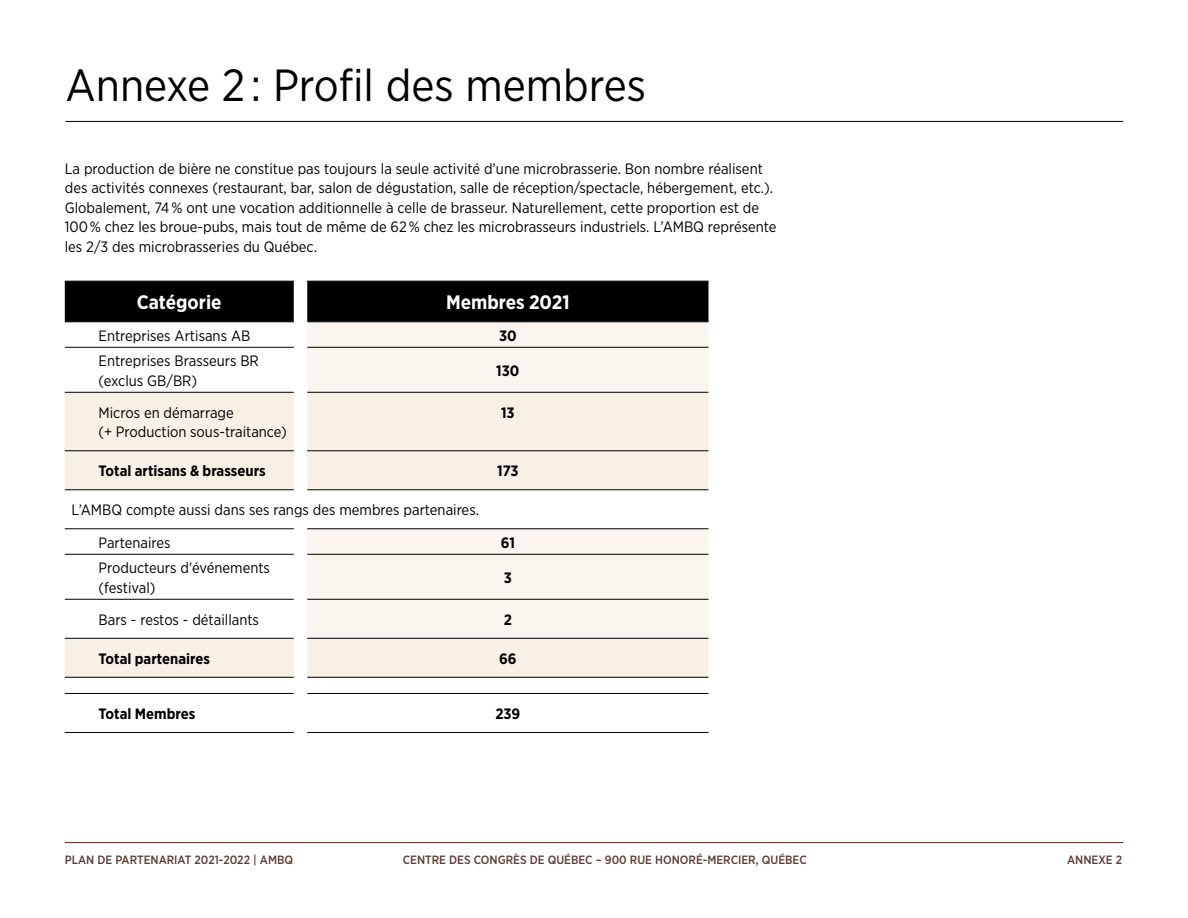
<style>
.page{position:relative;width:1188px;height:918px;background:#fff}
.page>*{position:absolute;margin:0;border:0;box-sizing:border-box;transform-origin:0 0}
.t1{font:45px "Gotham Narrow";color:#000}
.t2{font:700 19.5px "Gotham Narrow";color:#fff}
.t3{font:15px/19.5px "Gotham Narrow";color:#000}
.t4{font:700 15px "Gotham Narrow";color:#000}
.t5{font:500 12px "Gotham Narrow";color:#5e3c31}
</style>
<div class="page">
<hr style="left:65px;top:842px;width:1058px;height:1px;background:#5e3c31">
<hr style="left:66px;top:121px;width:1057px;height:1px;background:#000">
<div style="left:65px;top:282px;width:643px;height:39px;background:#000"></div>
<div style="left:307px;top:322px;width:401px;height:70px;background:#faf6ef"></div>
<svg style="left:65px;top:393px;width:643px;height:284px"></svg>
<hr style="left:65px;top:321px;width:229px;height:1px;background:#000">
<hr style="left:65px;top:347px;width:229px;height:1px;background:#000">
<hr style="left:65px;top:392px;width:229px;height:1px;background:#000">
<hr style="left:65px;top:450px;width:229px;height:1px;background:#000">
<hr style="left:65px;top:489px;width:229px;height:1px;background:#000">
<hr style="left:65px;top:528px;width:229px;height:1px;background:#000">
<hr style="left:65px;top:554px;width:229px;height:1px;background:#000">
<hr style="left:65px;top:599px;width:229px;height:1px;background:#000">
<hr style="left:65px;top:638px;width:229px;height:1px;background:#000">
<hr style="left:65px;top:677px;width:229px;height:1px;background:#000">
<hr style="left:65px;top:693px;width:229px;height:1px;background:#000">
<hr style="left:65px;top:732px;width:229px;height:1px;background:#000">
<hr style="left:307px;top:321px;width:401px;height:1px;background:#000">
<hr style="left:307px;top:347px;width:401px;height:1px;background:#000">
<hr style="left:307px;top:392px;width:401px;height:1px;background:#000">
<hr style="left:307px;top:450px;width:401px;height:1px;background:#000">
<hr style="left:307px;top:489px;width:401px;height:1px;background:#000">
<hr style="left:307px;top:528px;width:401px;height:1px;background:#000">
<hr style="left:307px;top:554px;width:401px;height:1px;background:#000">
<hr style="left:307px;top:599px;width:401px;height:1px;background:#000">
<hr style="left:307px;top:638px;width:401px;height:1px;background:#000">
<hr style="left:307px;top:677px;width:401px;height:1px;background:#000">
<hr style="left:307px;top:693px;width:401px;height:1px;background:#000">
<hr style="left:307px;top:732px;width:401px;height:1px;background:#000">
<hr style="left:307px;top:281px;width:401px;height:1px;background:#000">
<hr style="left:65px;top:281px;width:229px;height:1px;background:#000">
<h1 class="t1" style="left:66px;top:57px;width:582px">Annexe 2 : Profil des membres</h1>
<p class="t3" style="left:65px;top:159px;width:713px">La production de bière ne constitue pas toujours la seule activité d’une microbrasserie. Bon nombre réalisent des activités connexes (restaurant, bar, salon de dégustation, salle de réception/spectacle, hébergement, etc.).<br>Globalement, 74 % ont une vocation additionnelle à celle de brasseur. Naturellement, cette proportion est de 100 % chez les broue-pubs, mais tout de même de 62 % chez les microbrasseurs industriels. L’AMBQ représente les 2/3 des microbrasseries du Québec.</p>
<h2 class="t2" style="left:137px;top:290px;width:86px">Catégorie</h2>
<h2 class="t2" style="left:446px;top:290px;width:125px">Membres 2021</h2>
<p class="t3" style="left:99px;top:325px;width:153px">Entreprises Artisans AB</p>
<p class="t4" style="left:499px;top:326px;width:19px">30</p>
<p class="t3" style="left:99px;top:351px;width:162px">Entreprises Brasseurs BR (exclus GB/BR)</p>
<p class="t4" style="left:496px;top:361px;width:25px">130</p>
<p class="t3" style="left:99px;top:402px;width:190px">Micros en démarrage<br>(+ Production sous-traitance)</p>
<p class="t4" style="left:501px;top:403px;width:15px">13</p>
<p class="t4" style="left:99px;top:461px;width:169px">Total artisans &amp; brasseurs</p>
<p class="t4" style="left:497px;top:461px;width:23px">173</p>
<p class="t3" style="left:99px;top:494px;width:382px;line-height:32.2px;text-indent:-27px">L’AMBQ compte aussi dans ses rangs des membres partenaires.<br>Partenaires</p>
<p class="t4" style="left:501px;top:533px;width:16px">61</p>
<p class="t3" style="left:99px;top:558px;width:173px">Producteurs d'événements (festival)</p>
<p class="t4" style="left:504px;top:568px;width:10px">3</p>
<p class="t3" style="left:99px;top:609px;width:162px">Bars - restos - détaillants</p>
<p class="t4" style="left:504px;top:610px;width:10px">2</p>
<p class="t4" style="left:99px;top:649px;width:113px">Total partenaires</p>
<p class="t4" style="left:499px;top:649px;width:19px">66</p>
<p class="t4" style="left:99px;top:704px;width:98px">Total Membres</p>
<p class="t4" style="left:495px;top:704px;width:26px">239</p>
<p class="t5" style="left:65px;top:852px;width:230px">PLAN DE PARTENARIAT 2021-2022 | AMBQ</p>
<p class="t5" style="left:403px;top:852px;width:405px">CENTRE DES CONGRÈS DE QUÉBEC – 900 RUE HONORÉ-MERCIER, QUÉBEC</p>
<p class="t5" style="left:1067px;top:852px;width:57px">ANNEXE 2</p>
</div>
